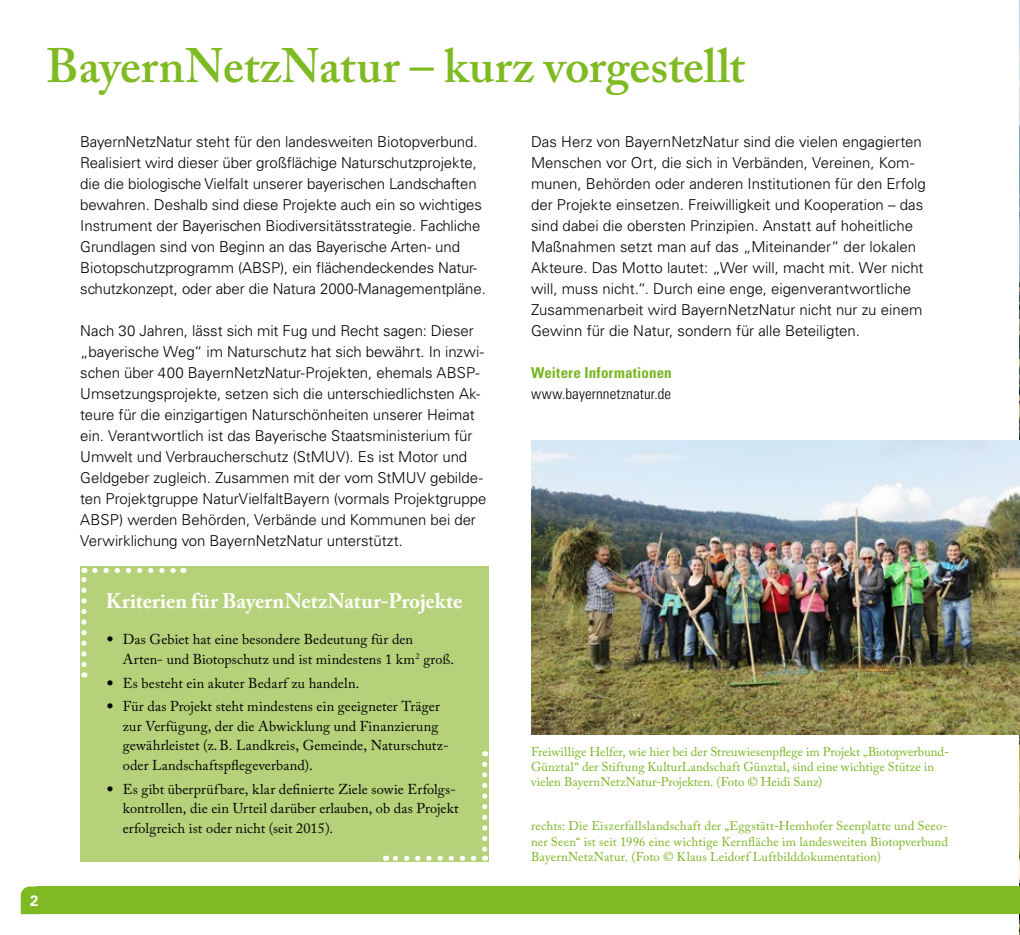
<style>
.page{position:relative;width:1020px;height:935px;background:#fff}
.page>*{position:absolute;margin:0;border:0;box-sizing:border-box;transform-origin:0 0}
.t1{font:600 48px "Adobe Caslon Pro";letter-spacing:-.005em;color:#7fba23}
.t2{font:700 21px "Adobe Caslon Pro";letter-spacing:-.005em;color:#fff}
.t3{font:300 15px/21px "Univers LT Std";letter-spacing:-.005em;color:#000}
.t4{font:300 condensed 15px "Univers LT Std";letter-spacing:.01em;color:#000}
.t5{font:700 condensed 15px "Univers LT Std";letter-spacing:.01em;color:#7ab422}
.t6{font:700 15px "Univers LT Std";color:#fff}
.t7{font:14.25px/19.5px "Adobe Caslon Pro";letter-spacing:.005em;color:#000}
.t8{font:12.75px/15.3px "Adobe Caslon Pro";letter-spacing:.005em;color:#7ab422}
.s1{font-family:"Univers LT Std";font-weight:300;font-stretch:condensed}
</style>
<div class="page">
<img style="left:1019px;top:0;width:1px;height:934px">
<div style="left:36px;top:886px;width:984px;height:28px;background:#7fba23"></div>
<svg style="left:21px;top:886px;width:15px;height:28px"></svg>
<img style="left:531px;top:441px;width:489px;height:293px">
<div style="left:80px;top:566px;width:408px;height:296px;background:#b5d27a"></div>
<svg style="left:95px;top:568px;width:81px;height:5px"></svg>
<svg style="left:81px;top:568px;width:6px;height:96px"></svg>
<svg style="left:482px;top:764px;width:5px;height:96px"></svg>
<svg style="left:386px;top:855px;width:88px;height:5px"></svg>
<h2 class="t1" style="left:46px;top:38px;width:700px">BayernNetzNatur – kurz vorgestellt</h2>
<p class="t3" style="left:80px;top:131px;width:407px">BayernNetzNatur steht für den landesweiten Biotopverbund.<br>Realisiert wird dieser über großflächige Naturschutzprojekte, die die biologische Vielfalt unserer bayerischen Landschaften bewahren. Deshalb sind diese Projekte auch ein so wichtiges Instrument der Bayerischen Biodiversitätsstrategie. Fachliche Grundlagen sind von Beginn an das Bayerische Arten- und Biotopschutzprogramm (ABSP), ein flächendeckendes Natur&shy;schutzkonzept, oder aber die Natura 2000-Managementpläne.</p>
<p class="t3" style="left:80px;top:320px;width:408px">Nach 30 Jahren, lässt sich mit Fug und Recht sagen: Dieser „bayerische Weg“ im Naturschutz hat sich bewährt. In inzwi&shy;schen über 400 BayernNetzNatur-Projekten, ehemals ABSP-Umsetzungsprojekte, setzen sich die unterschiedlichsten Ak&shy;teure für die einzigartigen Naturschönheiten unserer Heimat ein. Verantwortlich ist das Bayerische Staatsministerium für Umwelt und Verbraucherschutz (StMUV). Es ist Motor und Geldgeber zugleich. Zusammen mit der vom StMUV gebilde&shy;ten Projektgruppe NaturVielfaltBayern (vormals Projektgruppe ABSP) werden Behörden, Verbände und Kommunen bei der Verwirklichung von BayernNetzNatur unterstützt.</p>
<p class="t3" style="left:531px;top:131px;width:396px">Das Herz von BayernNetzNatur sind die vielen engagierten Menschen vor Ort, die sich in Verbänden, Vereinen, Kom&shy;munen, Behörden oder anderen Institutionen für den Erfolg der Projekte einsetzen. Freiwilligkeit und Kooperation – das sind dabei die obersten Prinzipien. Anstatt auf hoheitliche Maßnahmen setzt man auf das „Miteinander“ der lokalen Akteure. Das Motto lautet: „Wer will, macht mit. Wer nicht will, muss nicht.“. Durch eine enge, eigenverantwortliche Zusammenarbeit wird BayernNetzNatur nicht nur zu einem Gewinn für die Natur, sondern für alle Beteiligten.</p>
<p class="t5" style="left:531px;top:364px;width:142px">Weitere Informationen</p>
<p class="t4" style="left:531px;top:385px;width:142px">www.bayernnetznatur.de</p>
<p class="t6" style="left:30px;top:892px;width:10px">2</p>
<h3 class="t2" style="left:106px;top:588px;width:358px">Kriterien für BayernNetzNatur-Projekte</h3>
<p class="t7" style="left:123px;top:629px;width:333px;text-indent:-17px"><span class="s1">•</span> Das Gebiet hat eine besondere Bedeutung für den<br>Arten- und Biotopschutz und ist mindestens 1 km<sup>2</sup> groß.</p>
<p class="t7" style="left:106px;top:673px;width:255px"><span class="s1">•</span> Es besteht ein akuter Bedarf zu handeln.</p>
<p class="t7" style="left:123px;top:696px;width:327px;text-indent:-17px"><span class="s1">•</span> Für das Projekt steht mindestens ein geeigneter Träger zur Verfügung, der die Abwicklung und Finanzierung gewährleistet (z. B. Landkreis, Gemeinde, Naturschutz&shy;oder Landschaftspflegeverband).</p>
<p class="t7" style="left:123px;top:778px;width:337px;text-indent:-17px"><span class="s1">•</span> Es gibt überprüfbare, klar definierte Ziele sowie Erfolgs&shy;kontrollen, die ein Urteil darüber erlauben, ob das Projekt erfolgreich ist oder nicht (seit 2015).</p>
<p class="t8" style="left:531px;top:743px;width:420px">Freiwillige Helfer, wie hier bei der Streuwiesenpflege im Projekt „Biotopverbund-<br>Günztal“ der Stiftung KulturLandschaft Günztal, sind eine wichtige Stütze in vielen BayernNetzNatur-Projekten. (Foto © Heidi Sanz)</p>
<p class="t8" style="left:531px;top:818px;width:419px;text-align:justify">rechts: Die Eiszerfallslandschaft der „Eggstätt-Hemhofer Seenplatte und Seeo&shy;ner Seen“ ist seit 1996 eine wichtige Kernfläche im landesweiten Biotopverbund BayernNetzNatur. (Foto © Klaus Leidorf Luftbilddokumentation)</p>
</div>
